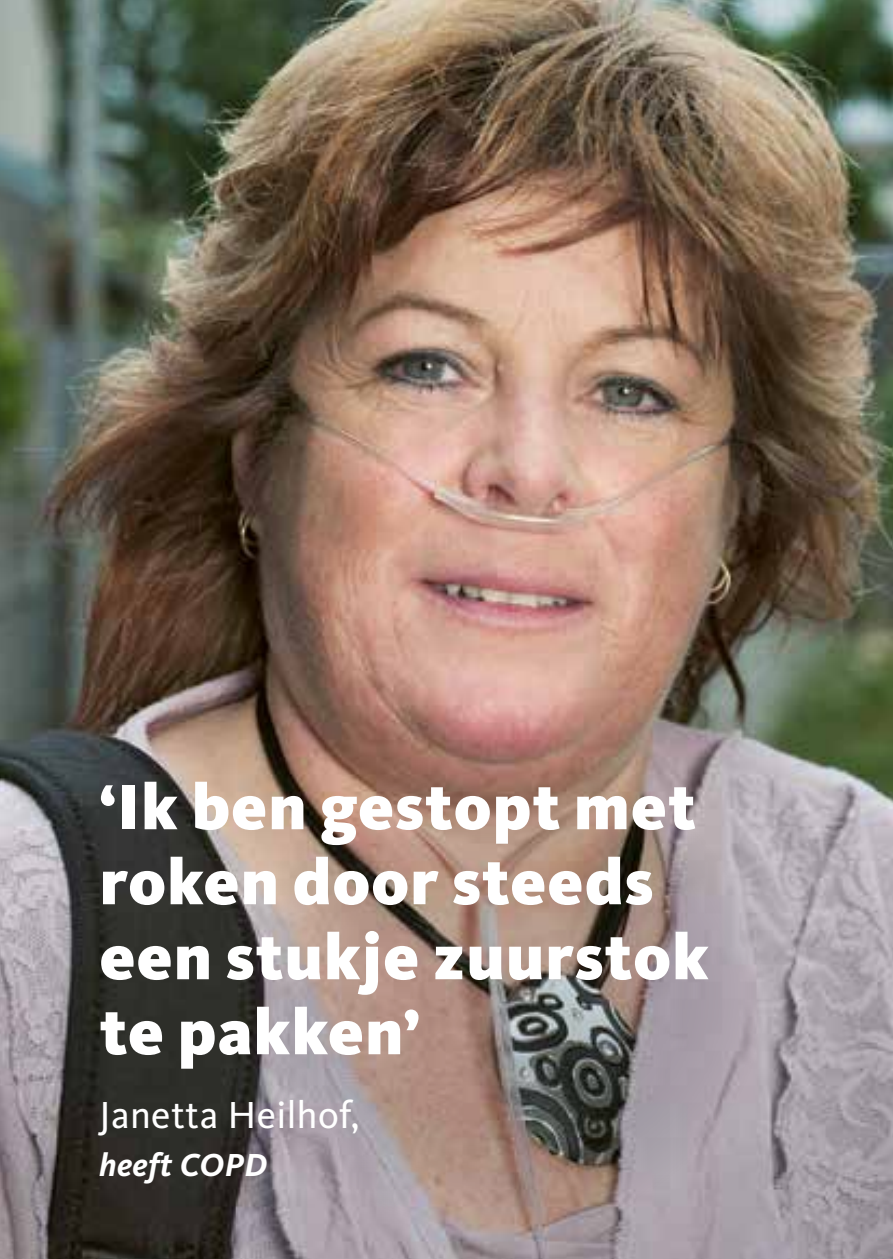
<style>
.page{position:relative;width:893px;height:1259px;background:#fff}
.page>*{position:absolute;margin:0;border:0;box-sizing:border-box;transform-origin:0 0}
.t1{font:900 66px/75px "Kievit OT";letter-spacing:.02em;color:#fff}
.t2{font:39px "Kievit OT";letter-spacing:.01em;color:#fff}
.t3{font:italic 700 33px "Kievit OT";letter-spacing:.01em;color:#fff}
</style>
<div class="page">
<img style="left:0;top:0;width:893px;height:1259px">
<svg style="left:236px;top:753px;width:529px;height:480px;background:#99857f"></svg>
<p class="t1" style="left:100px;top:769px;width:611px">‘Ik ben gestopt met roken door steeds een stukje zuurstok te pakken’</p>
<p class="t2" style="left:99px;top:1091px;width:262px">Janetta Heilhof,</p>
<p class="t3" style="left:99px;top:1144px;width:169px">heeft COPD</p>
</div>
